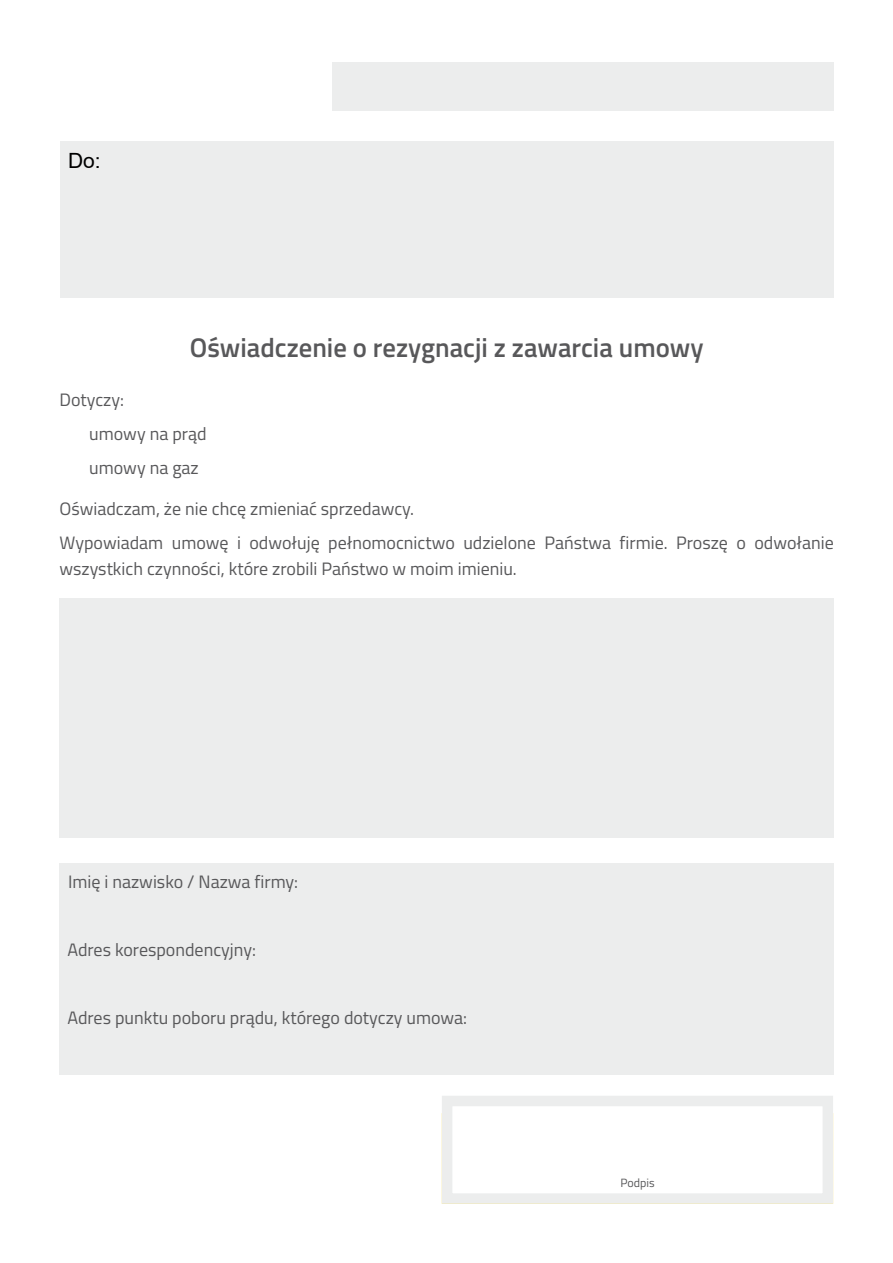
<style>
.page{position:relative;width:893px;height:1263px;background:#fff}
.page>*{position:absolute;margin:0;border:0;box-sizing:border-box;transform-origin:0 0}
.t1{font:600 27px "Titillium";color:#58585a}
.t2{font:21px "Arial";color:#000}
.t3{font:18px/34px "Titillium";color:#58585a}
.t4{font:12px "Titillium";color:#58585a}
</style>
<div class="page">
<div style="left:59px;top:598px;width:775px;height:240px;background:#eceded"></div>
<div style="left:59px;top:863px;width:775px;height:212px;background:#eceded"></div>
<div style="left:60px;top:141px;width:773px;height:157px;background:#eceded"></div>
<div style="left:332px;top:62px;width:501px;height:49px;background:#eceded"></div>
<svg style="left:441px;top:1096px;width:393px;height:108px"></svg>
<p class="t2" style="left:68px;top:146px;width:34px">Do:</p>
<h1 class="t1" style="left:190px;top:327px;width:515px">Oświadczenie o rezygnacji z zawarcia umowy</h1>
<p class="t3" style="left:89px;top:382px;width:119px;text-indent:-30px">Dotyczy:<br>umowy na prąd umowy na gaz</p>
<p class="t3" style="left:60px;top:491px;width:776px">Oświadczam, że nie chcę zmieniać sprzedawcy.<br>Wypowiadam umowę i odwołuję pełnomocnictwo udzielone Państwa firmie. Proszę o odwołanie</p>
<p class="t3" style="left:60px;top:551px;width:459px">wszystkich czynności, które zrobili Państwo w moim imieniu.</p>
<p class="t3" style="left:68px;top:864px;width:232px">Imię i nazwisko / Nazwa firmy:</p>
<p class="t3" style="left:67px;top:932px;width:190px">Adres korespondencyjny:</p>
<p class="t3" style="left:67px;top:1000px;width:401px">Adres punktu poboru prądu, którego dotyczy umowa:</p>
<p class="t4" style="left:620px;top:1174px;width:36px">Podpis</p>
</div>
